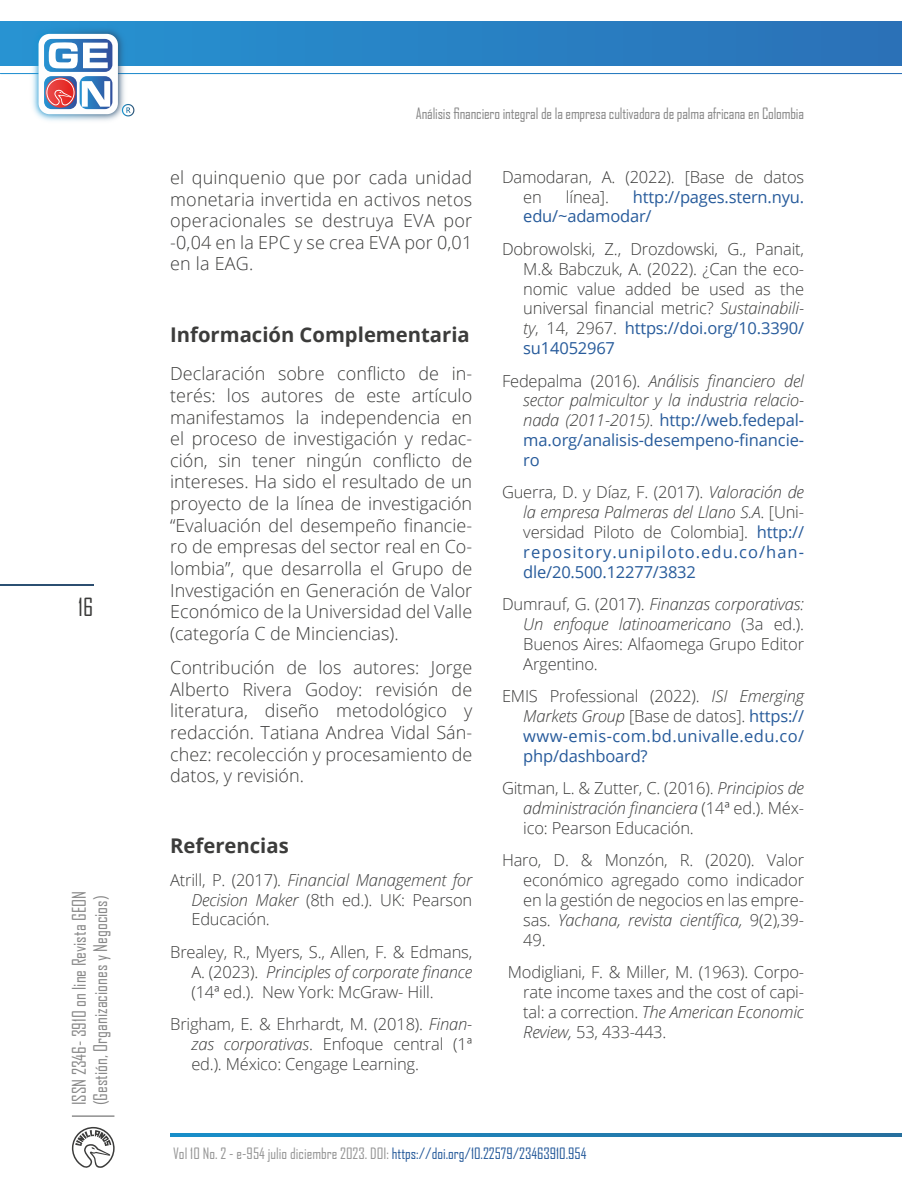
<style>
.page{position:relative;width:902px;height:1191px;background:#fff}
.page>*{position:absolute;margin:0;border:0;box-sizing:border-box;transform-origin:0 0}
.t1{font:24px "Agency FB";color:#3c3c3b}
.t2{font:700 20.25px "Open Sans";color:#3c3c3b}
.t3{font:300 18px/21.6px "Open Sans";color:#3c3c3b;text-align:justify}
.t4{font:18px/21.6px "Agency FB";color:#878787}
.t5{font:300 16.5px/19.8px "Open Sans";letter-spacing:-.01em;color:#3c3c3b;text-align:justify}
.t6{font:16.5px/19.8px "Open Sans";letter-spacing:-.01em;color:#275b9b;text-align:justify}
.t7{font:italic 300 16.5px/19.8px "Open Sans";letter-spacing:-.01em;color:#3c3c3b;text-align:justify}
.t8{font:15px "Agency FB";color:#949494}
.t9{font:15px "Agency FB";letter-spacing:-.01em;color:#878787}
.s1{font-style:italic}
.s2{font-weight:400;color:#275b9b}
.s3{font-style:normal}
.s4{font-weight:400;font-style:normal;color:#275b9b}
.s5{font-weight:300;color:#3c3c3b}
.s6{font-weight:300;font-style:italic;color:#3c3c3b}
.s7{color:#275b9b}
</style>
<div class="page">
<div style="left:1px;top:22px;width:900px;height:43px;background:linear-gradient(to bottom,#297fc2,#297fc2)"></div>
<img style="left:0;top:21px;width:173px;height:100px">
<div style="left:39px;top:34px;width:79px;height:80px;background:#fefefe;border-radius:11px"></div>
<svg style="left:44px;top:39px;width:68px;height:70px"></svg>
<hr style="left:72px;top:1115px;width:42px;height:1px;background:#575756">
<svg style="left:72px;top:1126px;width:43px;height:42px"></svg>
<svg style="left:170px;top:1133px;width:731px;height:4px;background:#207eb2"></svg>
<hr style="left:0;top:584px;width:93px;height:1px;background:#2b4f71">
<h1 class="t1" style="left:78px;top:592px;width:17px">16</h1>
<p class="t4" style="left:68px;top:1105px;width:216px;rotate:-90deg">ISSN 2346- 3910 on line Revista GEON (Gestión, Organizaciones y Negocios)</p>
<p class="t9" style="left:416px;top:105px;width:390px">Análisis financiero integral de la empresa cultivadora de palma africana en Colombia</p>
<p class="t3" style="left:170px;top:166px;width:303px">el quinquenio que por cada unidad monetaria invertida en activos netos operacionales se destruya EVA por -0,04 en la EPC y se crea EVA por 0,01 en la EAG.</p>
<p class="t2" style="left:170px;top:320px;width:301px">Información Complementaria</p>
<p class="t3" style="left:170px;top:362px;width:303px">Declaración sobre conflicto de in&shy;terés: los autores de este artículo manifestamos la independencia en el proceso de investigación y redac&shy;ción, sin tener ningún conflicto de intereses. Ha sido el resultado de un proyecto de la línea de investigación “Evaluación del desempeño financie&shy;ro de empresas del sector real en Co&shy;lombia”, que desarrolla el Grupo de Investigación en Generación de Valor Económico de la Universidad del Valle (categoría C de Minciencias).</p>
<p class="t3" style="left:170px;top:656px;width:303px">Contribución de los autores: Jorge Alberto Rivera Godoy: revisión de literatura, diseño metodológico y redacción. Tatiana Andrea Vidal Sán&shy;chez: recolección y procesamiento de datos, y revisión.</p>
<p class="t2" style="left:170px;top:831px;width:120px">Referencias</p>
<p class="t5" style="left:191px;top:869px;width:282px;text-indent:-21px">Atrill, P. (2017). <span class="s1">Financial Management for Decision Maker</span> (8th ed.). UK: Pearson Educación.</p>
<p class="t5" style="left:191px;top:941px;width:282px;text-indent:-21px">Brealey, R., Myers, S., Allen, F. &amp; Edmans, A. (2023). <span class="s1">Principles of corporate finance </span>(14ª ed.). New York: McGraw- Hill.</p>
<p class="t5" style="left:191px;top:1013px;width:282px;text-indent:-21px">Brigham, E. &amp; Ehrhardt, M. (2018). <span class="s1">Finan&shy;zas corporativas</span>. Enfoque central (1ª ed.). México: Cengage Learning.</p>
<p class="t5" style="left:523px;top:166px;width:282px;text-indent:-21px">Damodaran, A. (2022). [Base de datos en</p>
<p class="t5" style="left:566px;top:186px;width:44px">línea].</p>
<p class="t6" style="left:523px;top:186px;width:282px;text-indent:110px">http://pages.stern.nyu. edu/~adamodar/</p>
<p class="t5" style="left:523px;top:239px;width:282px;text-indent:-21px">Dobrowolski, Z., Drozdowski, G., Panait, M.&amp; Babczuk, A. (2022). ¿Can the eco&shy;nomic value added be used as the universal financial metric? <span class="s1">Sustainabili&shy;ty</span>, 14, 2967. <span class="s2">https://doi.org/10.3390/ su14052967</span></p>
<p class="t7" style="left:523px;top:370px;width:282px;text-indent:-21px"><span class="s3">Fedepalma (2016).</span> Análisis financiero del sector palmicultor y la industria relacio&shy;nada (2011-2015)<span class="s3">.</span> <span class="s4">http://web.fedepal&shy;ma.org/analisis-desempeno-financie&shy;ro</span></p>
<p class="t6" style="left:523px;top:482px;width:282px;text-indent:-21px"><span class="s5">Guerra, D. y Díaz, F. (2017).</span> <span class="s6">Valoración de la empresa Palmeras del Llano S.A</span><span class="s5">. [Uni&shy;versidad Piloto de Colombia].</span> http:// repository.unipiloto.edu.co/han&shy;dle/20.500.12277/3832</p>
<p class="t5" style="left:523px;top:594px;width:282px;text-indent:-21px">Dumrauf, G. (2017). <span class="s1">Finanzas corporativas:<br>Un enfoque latinoamericano</span> (3a ed.).<br>Buenos Aires: Alfaomega Grupo Editor Argentino.</p>
<p class="t6" style="left:523px;top:686px;width:282px;text-indent:-21px"><span class="s5">EMIS Professional (2022).</span> <span class="s6">ISI Emerging Markets Group</span> <span class="s5">[Base de datos].</span> https:// www-emis-com.bd.univalle.edu.co/ php/dashboard?</p>
<p class="t5" style="left:523px;top:777px;width:282px;text-indent:-21px">Gitman, L. &amp; Zutter, C. (2016). <span class="s1">Principios de administración financiera</span> (14ª ed.). Méx&shy;ico: Pearson Educación.</p>
<p class="t5" style="left:523px;top:850px;width:282px;text-indent:-21px">Haro, D. &amp; Monzón, R. (2020). Valor económico agregado como indicador en la gestión de negocios en las empre&shy;sas. <span class="s1">Yachana, revista científica,</span> 9(2),39- 49.</p>
<p class="t5" style="left:523px;top:961px;width:282px;text-indent:-15px">Modigliani, F. &amp; Miller, M. (1963). Corpo&shy;rate income taxes and the cost of capi&shy;tal: a correction. <span class="s1">The American Economic Review,</span> 53, 433-443.</p>
<p class="t8" style="left:173px;top:1144px;width:415px">Vol 10 No. 2 - e-954 julio diciembre 2023. DOI: <span class="s7">https://doi.org/10.22579/23463910.954</span></p>
</div>
